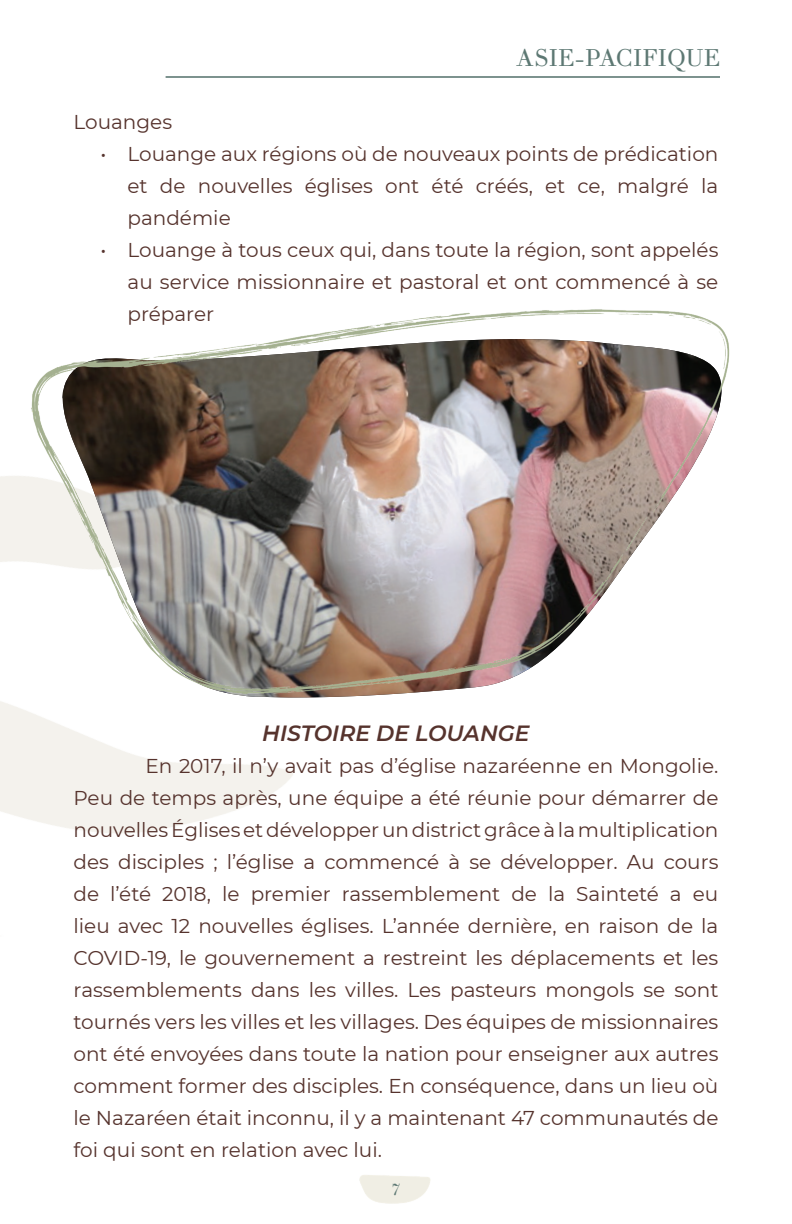
<style>
.page{position:relative;width:792px;height:1224px;background:#fff}
.page>*{position:absolute;margin:0;border:0;box-sizing:border-box;transform-origin:0 0}
.t1{font:24px "Theano Didot";color:#5d7873}
.t2{font:italic 600 22px "Montserrat";color:#56332d}
.t3{font:20px/32px "Montserrat";color:#56332d;text-align:justify}
.t4{font:16px "Theano Didot";color:#5d7873}
</style>
<div class="page">
<img style="left:359px;top:1175px;width:72px;height:29px">
<hr style="left:166px;top:76px;width:554px;height:2px;background:#5d7873">
<img style="left:18px;top:309px;width:712px;height:407px">
<p class="t1" style="left:516px;top:43px;width:206px">ASIE-PACIFIQUE</p>
<p class="t3" style="left:74px;top:105px;width:100px">Louanges</p>
<p class="t3" style="left:128px;top:137px;width:592px;text-indent:-27px">• Louange aux régions où de nouveaux points de prédication et de nouvelles églises ont été créés, et ce, malgré la pandémie</p>
<p class="t3" style="left:128px;top:233px;width:592px;text-indent:-27px">• Louange à tous ceux qui, dans toute la région, sont appelés au service missionnaire et pastoral et ont commencé à se préparer</p>
<p class="t2" style="left:262px;top:717px;width:269px">HISTOIRE DE LOUANGE</p>
<p class="t3" style="left:74px;top:749px;width:646px;text-indent:72px">En 2017, il n’y avait pas d’église nazaréenne en Mongolie.<br>Peu de temps après, une équipe a été réunie pour démarrer de nouvelles Églises et développer un district grâce à la multiplication des disciples ; l’église a commencé à se développer. Au cours de l’été 2018, le premier rassemblement de la Sainteté a eu lieu avec 12 nouvelles églises. L’année dernière, en raison de la COVID-19, le gouvernement a restreint les déplacements et les rassemblements dans les villes. Les pasteurs mongols se sont tournés vers les villes et les villages. Des équipes de missionnaires ont été envoyées dans toute la nation pour enseigner aux autres comment former des disciples. En conséquence, dans un lieu où le Nazaréen était inconnu, il y a maintenant 47 communautés de foi qui sont en relation avec lui.</p>
<p class="t4" style="left:392px;top:1180px;width:11px">7</p>
</div>
